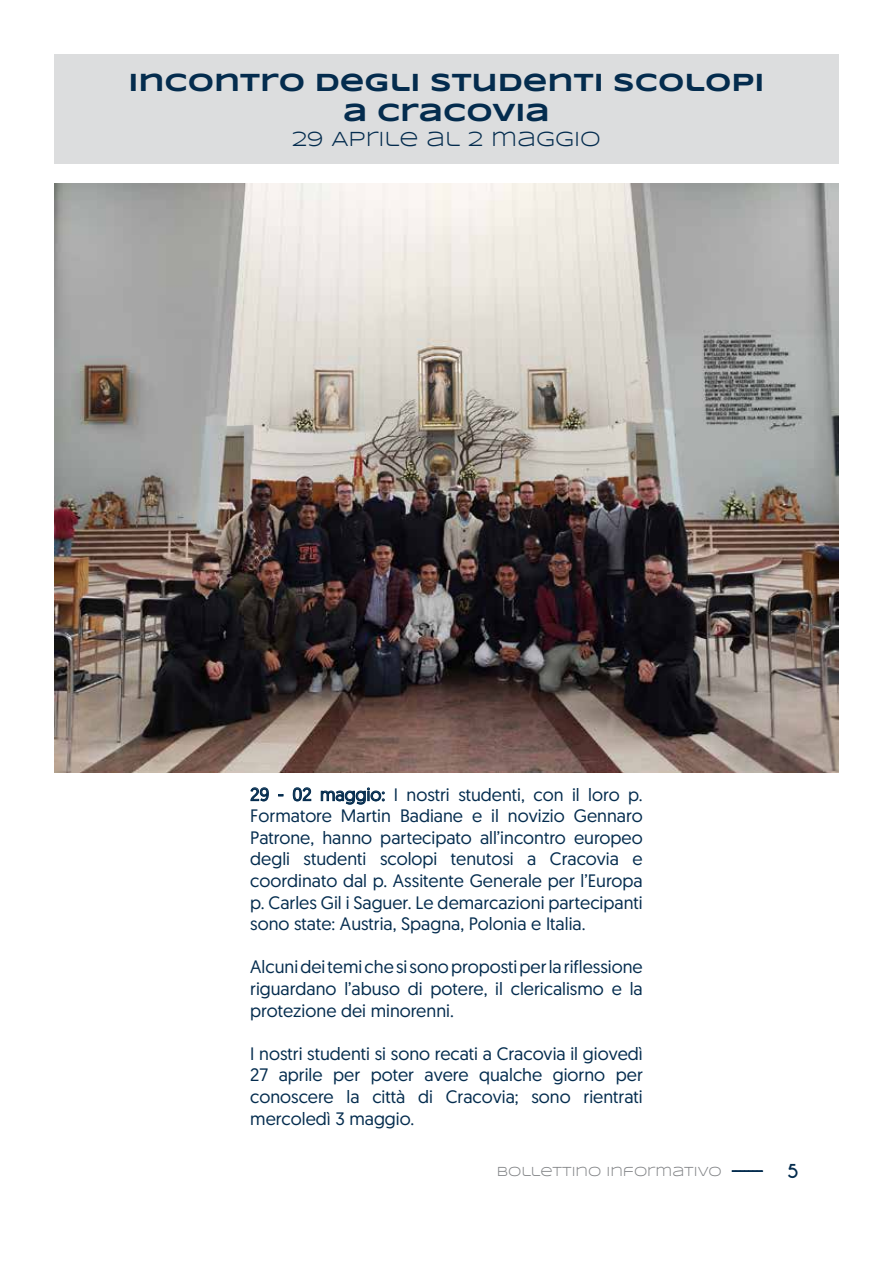
<style>
.page{position:relative;width:893px;height:1263px;background:#fff}
.page>*{position:absolute;margin:0;border:0;box-sizing:border-box;transform-origin:0 0}
.t1{font:700 25.5px/30.6px "Syncopate";color:#042c4e;text-align:center}
.t2{font:21px "Syncopate";color:#042c4e}
.t3{font:18px/21.6px "Geomanist";color:#042c4e;text-align:justify}
.t4{font:700 18px "Caviar Dreams";color:#042c4e}
.t5{font:13.5px "Syncopate";color:#808285}
</style>
<div class="page">
<svg style="left:732px;top:1170px;width:31px;height:1px"></svg>
<div style="left:54px;top:54px;width:785px;height:110px;background:#dcddde"></div>
<img style="left:54px;top:184px;width:785px;height:589px">
<svg style="left:250px;top:787px;width:19px;height:15px"></svg>
<svg style="left:293px;top:787px;width:19px;height:15px"></svg>
<svg style="left:320px;top:787px;width:65px;height:18px"></svg>
<h1 class="t1" style="left:128px;top:66px;width:638px">INCONTRO DEGLI STUDENTI SCOLOPI<br>A CRACOVIA</h1>
<p class="t2" style="left:292px;top:127px;width:310px">29 APRILE AL 2 MAGGIO</p>
<p class="t3" style="left:250px;top:783px;width:394px">29 - 02 maggio: I nostri studenti, con il loro p.<br>Formatore Martin Badiane e il novizio Gennaro Patrone, hanno partecipato all’incontro europeo degli studenti scolopi tenutosi a Cracovia e coordinato dal p. Assitente Generale per l’Europa p. Carles Gil i Saguer. Le demarcazioni partecipanti sono state: Austria, Spagna, Polonia e Italia.</p>
<p class="t3" style="left:250px;top:956px;width:394px">Alcuni dei temi che si sono proposti per la riflessione riguardano l’abuso di potere, il clericalismo e la protezione dei minorenni.</p>
<p class="t3" style="left:250px;top:1042px;width:394px">I nostri studenti si sono recati a Cracovia il giovedì 27 aprile per poter avere qualche giorno per conoscere la città di Cracovia; sono rientrati mercoledì 3 maggio.</p>
<p class="t5" style="left:497px;top:1163px;width:227px">BOLLETTINO INFORMATIVO</p>
<p class="t4" style="left:787px;top:1160px;width:13px">5</p>
</div>
